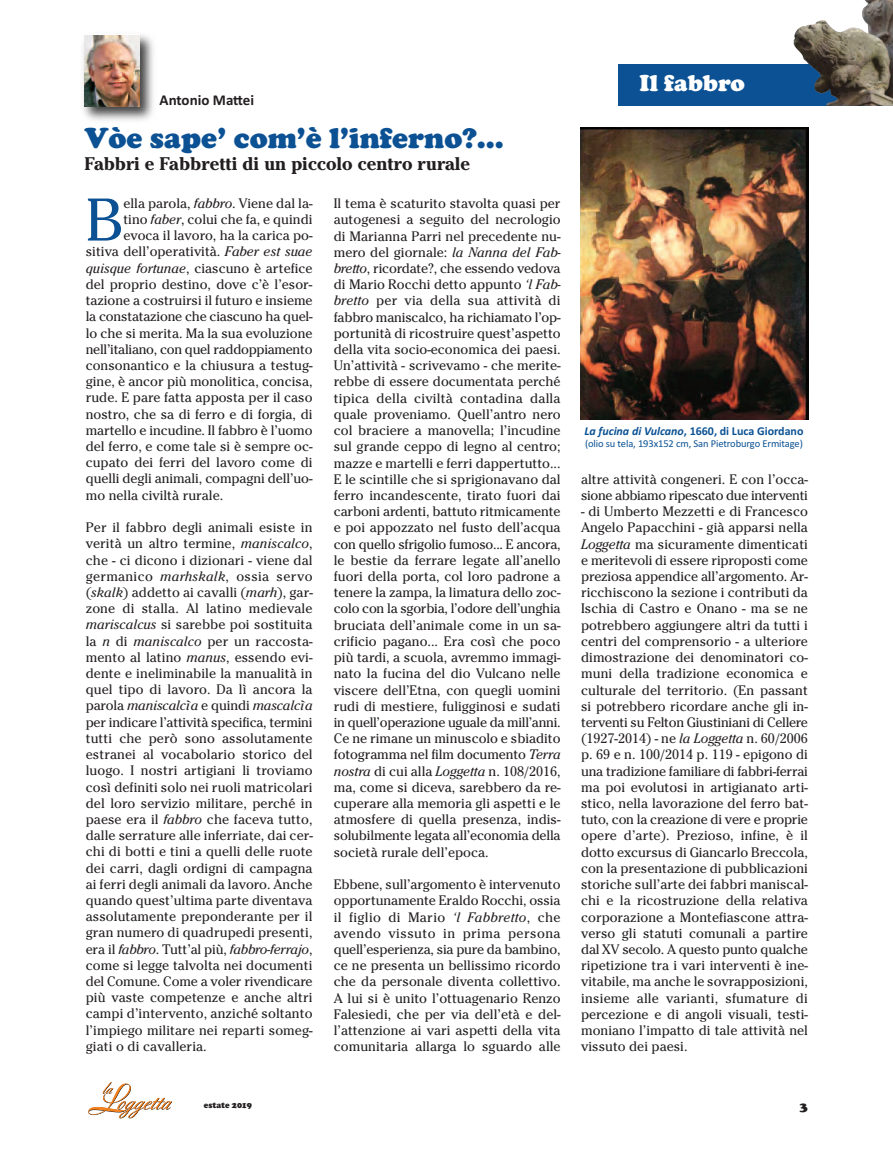
<style>
.page{position:relative;width:893px;height:1149px;background:#fff}
.page>*{position:absolute;margin:0;border:0;box-sizing:border-box;transform-origin:0 0}
.t1{font:59.1px "Cheltenham S Si";color:#0b5193}
.t2{font:900 30px "Cooper";color:#0b5193}
.t3{font:900 24px "Cooper";color:#fff}
.t4{font:700 18px "Cheltenham S Si";color:#231f20}
.t5{font:700 15px "Calibri";color:#231f20}
.t6{font:13.5px/16.2px "Cheltenham S Si";color:#231f20;text-align:justify}
.t7{font:13.5px/16.2px "Cheltenham S Si";letter-spacing:-.03em;color:#231f20}
.t8{font:13.5px "Cheltenham S Si";letter-spacing:-.02em;color:#231f20}
.t9{font:900 13.5px "Cooper";color:#231f20}
.t10{font:700 12px "Calibri";color:#0b5193}
.t11{font:10.5px "Calibri";letter-spacing:-.01em;color:#0b5193}
.t12{font:900 9px "Cooper";color:#231f20;scale:.95 1}
.s1{font-style:italic}
</style>
<div class="page">
<div style="left:618px;top:64px;width:275px;height:42px;background:#0b5193"></div>
<img style="left:793px;top:0;width:100px;height:106px">
<svg style="left:88px;top:1082px;width:84px;height:35px"></svg>
<img style="left:83px;top:34px;width:70px;height:87px">
<img style="left:84px;top:35px;width:56px;height:71px">
<img style="left:581px;top:128px;width:227px;height:291px">
<p class="t5" style="left:160px;top:94px;width:96px">Antonio Mattei</p>
<p class="t2" style="left:84px;top:126px;width:421px">Vòe sape’ com’è l’inferno?...</p>
<p class="t4" style="left:84px;top:157px;width:387px">Fabbri e Fabbretti di un piccolo centro rurale</p>
<p class="t1" style="left:86px;top:198px;width:39px">B</p>
<p class="t6" style="left:123px;top:196px;width:191px">ella parola, <span class="s1">fabbro</span>. Viene dal la-</p>
<p class="t6" style="left:123px;top:212px;width:191px">tino <span class="s1">faber</span>, colui che fa, e quindi</p>
<p class="t6" style="left:123px;top:229px;width:191px">evoca il lavoro, ha la carica po-</p>
<p class="t6" style="left:86px;top:245px;width:228px">sitiva dell’operatività. <span class="s1">Faber est suae</span></p>
<p class="t6" style="left:86px;top:261px;width:228px"><span class="s1">quisque fortunae</span>, ciascuno è artefice</p>
<p class="t6" style="left:86px;top:277px;width:228px">del proprio destino, dove c’è l’esor-</p>
<p class="t6" style="left:86px;top:293px;width:228px">tazione a costruirsi il futuro e insieme</p>
<p class="t6" style="left:86px;top:310px;width:228px">la constatazione che ciascuno ha quel-</p>
<p class="t6" style="left:86px;top:326px;width:228px">lo che si merita. Ma la sua evoluzione</p>
<p class="t8" style="left:86px;top:344px;width:228px">nell’italiano, con quel raddoppiamento</p>
<p class="t6" style="left:86px;top:358px;width:228px">consonantico e la chiusura a testug-</p>
<p class="t6" style="left:86px;top:374px;width:228px">gine, è ancor più monolitica, concisa,</p>
<p class="t6" style="left:86px;top:391px;width:228px">rude. E pare fatta apposta per il caso</p>
<p class="t6" style="left:86px;top:407px;width:228px">nostro, che sa di ferro e di forgia, di</p>
<p class="t6" style="left:86px;top:423px;width:228px">martello e incudine. Il fabbro è l’uomo</p>
<p class="t6" style="left:86px;top:439px;width:228px">del ferro, e come tale si è sempre oc-</p>
<p class="t6" style="left:86px;top:455px;width:228px">cupato dei ferri del lavoro come di</p>
<p class="t6" style="left:86px;top:472px;width:228px">quelli degli animali, compagni dell’uo-</p>
<p class="t6" style="left:86px;top:488px;width:139px">mo nella civiltà rurale.</p>
<p class="t6" style="left:86px;top:520px;width:229px">Per il fabbro degli animali esiste in verità un altro termine, <span class="s1">maniscalco</span>, che - ci dicono i dizionari - viene dal germanico <span class="s1">marhskalk</span>, ossia servo (<span class="s1">skalk</span>) addetto ai cavalli (<span class="s1">marh</span>), gar&shy;zone di stalla. Al latino medievale <span class="s1">mariscalcus</span> si sarebbe poi sostituita la <span class="s1">n</span> di <span class="s1">maniscalco</span> per un raccosta&shy;mento al latino <span class="s1">manus</span>, essendo evi&shy;dente e ineliminabile la manualità in quel tipo di lavoro. Da lì ancora la parola <span class="s1">maniscalcìa</span> e quindi <span class="s1">mascalcìa </span>per indicare l’attività specifica, termini tutti che però sono assolutamente estranei al vocabolario storico del luogo. I nostri artigiani li troviamo così definiti solo nei ruoli matricolari del loro servizio militare, perché in paese era il <span class="s1">fabbro</span> che faceva tutto, dalle serrature alle inferriate, dai cer&shy;chi di botti e tini a quelli delle ruote dei carri, dagli ordigni di campagna ai ferri degli animali da lavoro. Anche quando quest’ultima parte diventava assolutamente preponderante per il gran numero di quadrupedi presenti, era il <span class="s1">fabbro</span>. Tutt’al più, <span class="s1">fabbro-ferrajo</span>, come si legge talvolta nei documenti del Comune. Come a voler rivendicare più vaste competenze e anche altri campi d’intervento, anziché soltanto l’impiego militare nei reparti someg&shy;giati o di cavalleria.</p>
<p class="t12" style="left:204px;top:1101px;width:52px">estate 2019</p>
<p class="t6" style="left:334px;top:196px;width:229px">Il tema è scaturito stavolta quasi per autogenesi a seguito del necrologio di Marianna Parri nel precedente nu&shy;mero del giornale: <span class="s1">la Nanna del Fab&shy;bretto</span>, ricordate?, che essendo vedova di Mario Rocchi detto appunto <span class="s1">‘l Fab&shy;bretto</span> per via della sua attività di fabbro maniscalco, ha richiamato l’op&shy;portunità di ricostruire quest’aspetto della vita socio-economica dei paesi.<br>Un’attività - scrivevamo - che merite&shy;rebbe di essere documentata perché tipica della civiltà contadina dalla quale proveniamo. Quell’antro nero col braciere a manovella; l’incudine sul grande ceppo di legno al centro; mazze e martelli e ferri dappertutto...<br>E le scintille che si sprigionavano dal ferro incandescente, tirato fuori dai carboni ardenti, battuto ritmicamente e poi appozzato nel fusto dell’acqua con quello sfrigolio fumoso... E ancora, le bestie da ferrare legate all’anello fuori della porta, col loro padrone a tenere la zampa, la limatura dello zoc&shy;colo con la sgorbia, l’odore dell’unghia bruciata dell’animale come in un sa&shy;crificio pagano... Era così che poco più tardi, a scuola, avremmo immagi&shy;nato la fucina del dio Vulcano nelle viscere dell’Etna, con quegli uomini rudi di mestiere, fuligginosi e sudati in quell’operazione uguale da mill’anni.<br>Ce ne rimane un minuscolo e sbiadito fotogramma nel film documento <span class="s1">Terra nostra</span> di cui alla <span class="s1">Loggetta</span> n. 108/2016, ma, come si diceva, sarebbero da re&shy;cuperare alla memoria gli aspetti e le atmosfere di quella presenza, indis&shy;solubilmente legata all’economia della società rurale dell’epoca.</p>
<p class="t6" style="left:334px;top:877px;width:228px">Ebbene, sull’argomento è intervenuto opportunamente Eraldo Rocchi, ossia il figlio di Mario <span class="s1">‘l Fabbretto</span>, che avendo vissuto in prima persona quell’esperienza, sia pure da bambino, ce ne presenta un bellissimo ricordo che da personale diventa collettivo.<br>A lui si è unito l’ottuagenario Renzo Falesiedi, che per via dell’età e del&shy;l’attenzione ai vari aspetti della vita comunitaria allarga lo sguardo alle</p>
<p class="t3" style="left:639px;top:74px;width:107px">Il fabbro</p>
<p class="t10" style="left:584px;top:426px;width:221px"><span class="s1">La fucina di Vulcano</span>, 1660, di Luca Giordano</p>
<p class="t11" style="left:585px;top:439px;width:219px">(olio su tela, 193x152 cm, San Pietroburgo Ermitage)</p>
<p class="t7" style="left:581px;top:472px;width:228px">altre attività congeneri. E con l’occa&shy;sione abbiamo ripescato due interventi</p>
<p class="t6" style="left:581px;top:504px;width:228px">- di Umberto Mezzetti e di Francesco Angelo Papacchini - già apparsi nella <span class="s1">Loggetta</span> ma sicuramente dimenticati e meritevoli di essere riproposti come preziosa appendice all’argomento. Ar&shy;ricchiscono la sezione i contributi da Ischia di Castro e Onano - ma se ne potrebbero aggiungere altri da tutti i centri del comprensorio - a ulteriore dimostrazione dei denominatori co&shy;muni della tradizione economica e culturale del territorio. (En passant si potrebbero ricordare anche gli in&shy;terventi su Felton Giustiniani di Cellere (1927-2014) - ne <span class="s1">la Loggetta</span> n. 60/2006 p. 69 e n. 100/2014 p. 119 - epigono di una tradizione familiare di fabbri-ferrai ma poi evolutosi in artigianato arti&shy;stico, nella lavorazione del ferro bat&shy;tuto, con la creazione di vere e proprie opere d’arte). Prezioso, infine, è il dotto excursus di Giancarlo Breccola, con la presentazione di pubblicazioni storiche sull’arte dei fabbri maniscal&shy;chi e la ricostruzione della relativa corporazione a Montefiascone attra&shy;verso gli statuti comunali a partire dal XV secolo. A questo punto qualche ripetizione tra i vari interventi è ine&shy;vitabile, ma anche le sovrapposizioni, insieme alle varianti, sfumature di percezione e di angoli visuali, testi&shy;moniano l’impatto di tale attività nel vissuto dei paesi.</p>
<p class="t9" style="left:800px;top:1101px;width:10px">3</p>
</div>
